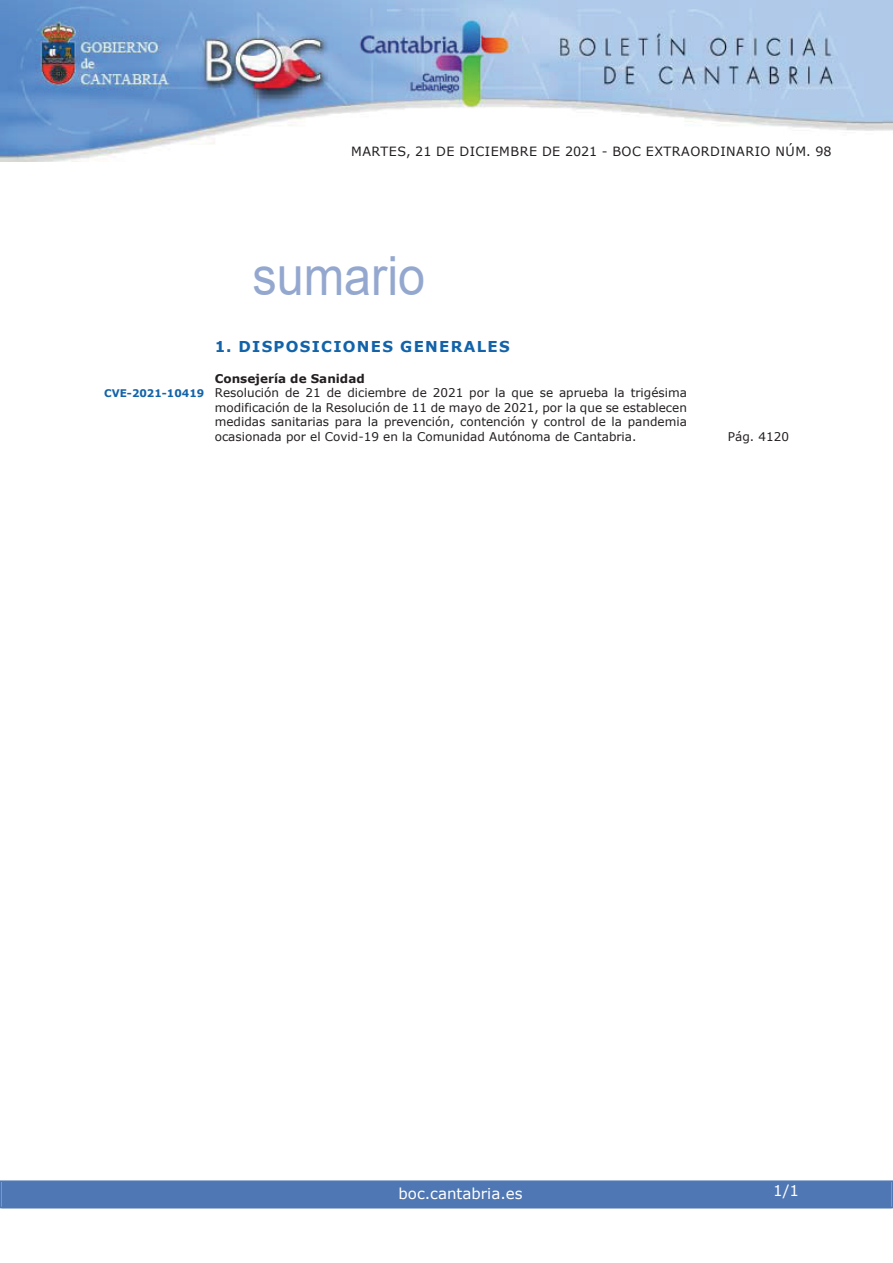
<style>
.page{position:relative;width:893px;height:1263px;background:#fff}
.page>*{position:absolute;margin:0;border:0;box-sizing:border-box;transform-origin:0 0}
.t1{font:54px "Arial";color:#94a8cf;scale:.9 1}
.t2{font:700 15px "Verdana";letter-spacing:.085em;color:#1263a9}
.t3{font:15px "Verdana";color:#fff}
.t4{font:12.75px "Verdana";letter-spacing:.035em;color:#231f20}
.t5{font:12px "Verdana";color:#231f20}
.t6{font:700 12px "Verdana";color:#231f20}
.s1{font-weight:700;font-size:10.5px;color:#1263a9}
</style>
<div class="page">
<img style="left:0;top:0;width:893px;height:161px">
<div style="left:2px;top:1181px;width:889px;height:27px;background:#4f77b3"></div>
<div style="left:0;top:1180px;width:893px;height:28px;border:2px solid #4f77b3"></div>
<p class="t4" style="left:351px;top:143px;width:482px">MARTES, 21 DE DICIEMBRE DE 2021 - BOC EXTRAORDINARIO NÚM. 98</p>
<h1 class="t1" style="left:252px;top:246px;width:194px">sumario</h1>
<p class="t2" style="left:215px;top:337px;width:296px">1. DISPOSICIONES GENERALES</p>
<p class="t6" style="left:215px;top:371px;width:151px">Consejería de Sanidad</p>
<p class="t5" style="left:104px;top:385px;width:584px"><span class="s1">CVE-2021-10419</span> Resolución de 21 de diciembre de 2021 por la que se aprueba la trigésima</p>
<p class="t5" style="left:215px;top:400px;width:474px">modificación de la Resolución de 11 de mayo de 2021, por la que se establecen</p>
<p class="t5" style="left:215px;top:414px;width:474px">medidas sanitarias para la prevención, contención y control de la pandemia</p>
<p class="t5" style="left:215px;top:429px;width:423px">ocasionada por el Covid-19 en la Comunidad Autónoma de Cantabria.</p>
<p class="t5" style="left:728px;top:429px;width:63px">Pág. 4120</p>
<p class="t3" style="left:398px;top:1184px;width:126px">boc.cantabria.es</p>
<p class="t3" style="left:773px;top:1181px;width:27px">1/1</p>
</div>
